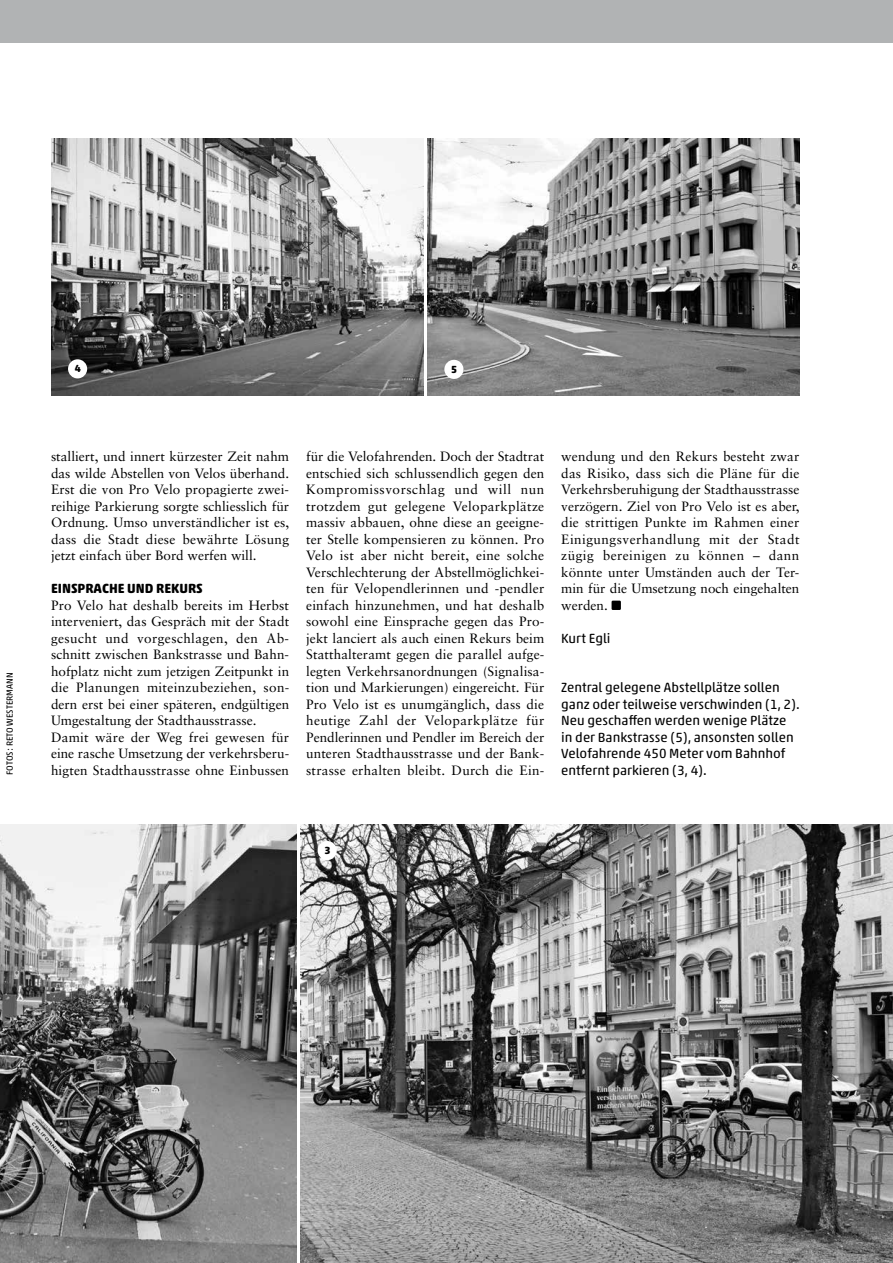
<style>
.page{position:relative;width:893px;height:1263px;background:#fff}
.page>*{position:absolute;margin:0;border:0;box-sizing:border-box;transform-origin:0 0}
.t1{font:13.5px/16.5px "Sabon";letter-spacing:.005em;color:#000;text-align:justify}
.t2{font:13.5px/16.5px "Akko Rounded Pro";color:#000}
.t3{font:700 13.5px "Akko Rounded Pro";color:#000}
.t4{font:700 10.5px "Akko Rounded Pro";color:#000}
.t5{font:9px "Akko Rounded Pro";color:#000}
</style>
<div class="page">
<img style="left:0;top:824px;width:296px;height:439px">
<img style="left:301px;top:824px;width:592px;height:439px">
<img style="left:51px;top:138px;width:372px;height:257px">
<img style="left:427px;top:139px;width:372px;height:257px">
<div style="left:0;top:0;width:893px;height:43px;background:#b1b3b4"></div>
<div style="left:318px;top:841px;width:19px;height:19px;background:#fff;border-radius:50%"></div>
<div style="left:612px;top:601px;width:9px;height:9px;background:#000"></div>
<div style="left:68px;top:359px;width:19px;height:19px;background:#fff;border-radius:50%"></div>
<div style="left:444px;top:360px;width:19px;height:19px;background:#fff;border-radius:50%"></div>
<p class="t5" style="left:4px;top:775px;width:104px;rotate:-90deg">FOTOS: RETO WESTERMANN</p>
<p class="t4" style="left:75px;top:362px;width:8px">4</p>
<p class="t4" style="left:451px;top:363px;width:8px">5</p>
<p class="t1" style="left:51px;top:448px;width:240px">stalliert, und innert kürzester Zeit nahm das wilde Abstellen von Velos überhand.<br>Erst die von Pro Velo propagierte zwei&shy;reihige Parkierung sorgte schliesslich für Ordnung. Umso unverständlicher ist es, dass die Stadt diese bewährte Lösung jetzt einfach über Bord werfen will.</p>
<p class="t3" style="left:51px;top:580px;width:153px">EINSPRACHE UND REKURS</p>
<p class="t1" style="left:51px;top:597px;width:240px;text-align:left">Pro Velo hat deshalb bereits im Herbst interveniert, das Gespräch mit der Stadt gesucht und vorgeschlagen, den Ab&shy;schnitt zwischen Bankstrasse und Bahn&shy;hofplatz nicht zum jetzigen Zeitpunkt in die Planungen miteinzubeziehen, son&shy;dern erst bei einer späteren, endgültigen Umgestaltung der Stadthausstrasse.<br>Damit wäre der Weg frei gewesen für eine rasche Umsetzung der verkehrsberu&shy;higten Stadthausstrasse ohne Einbussen</p>
<p class="t1" style="left:306px;top:448px;width:240px">für die Velofahrenden. Doch der Stadtrat entschied sich schlussendlich gegen den Kompromissvorschlag und will nun trotzdem gut gelegene Veloparkplätze massiv abbauen, ohne diese an geeigne&shy;ter Stelle kompensieren zu können. Pro Velo ist aber nicht bereit, eine solche Verschlechterung der Abstellmöglichkei&shy;ten für Velopendlerinnen und -pendler einfach hinzunehmen, und hat deshalb sowohl eine Einsprache gegen das Pro&shy;jekt lanciert als auch einen Rekurs beim Statthalteramt gegen die parallel aufge&shy;legten Verkehrsanordnungen (Signalisa&shy;tion und Markierungen) eingereicht. Für Pro Velo ist es unumgänglich, dass die heutige Zahl der Veloparkplätze für Pendlerinnen und Pendler im Bereich der unteren Stadthausstrasse und der Bank&shy;strasse erhalten bleibt. Durch die Ein-</p>
<p class="t1" style="left:561px;top:448px;width:240px">wendung und den Rekurs besteht zwar das Risiko, dass sich die Pläne für die Verkehrsberuhigung der Stadthausstrasse verzögern. Ziel von Pro Velo ist es aber, die strittigen Punkte im Rahmen einer Einigungsverhandlung mit der Stadt zügig bereinigen zu können – dann könnte unter Umständen auch der Ter&shy;min für die Umsetzung noch eingehalten werden.</p>
<p class="t2" style="left:561px;top:630px;width:51px">Kurt Egli</p>
<p class="t2" style="left:561px;top:679px;width:240px">Zentral gelegene Abstellplätze sollen ganz oder teilweise verschwinden (1, 2).<br>Neu geschaffen werden wenige Plätze in der Bankstrasse (5), ansonsten sollen Velofahrende 450 Meter vom Bahnhof entfernt parkieren (3, 4).</p>
<p class="t4" style="left:324px;top:844px;width:8px">3</p>
</div>
